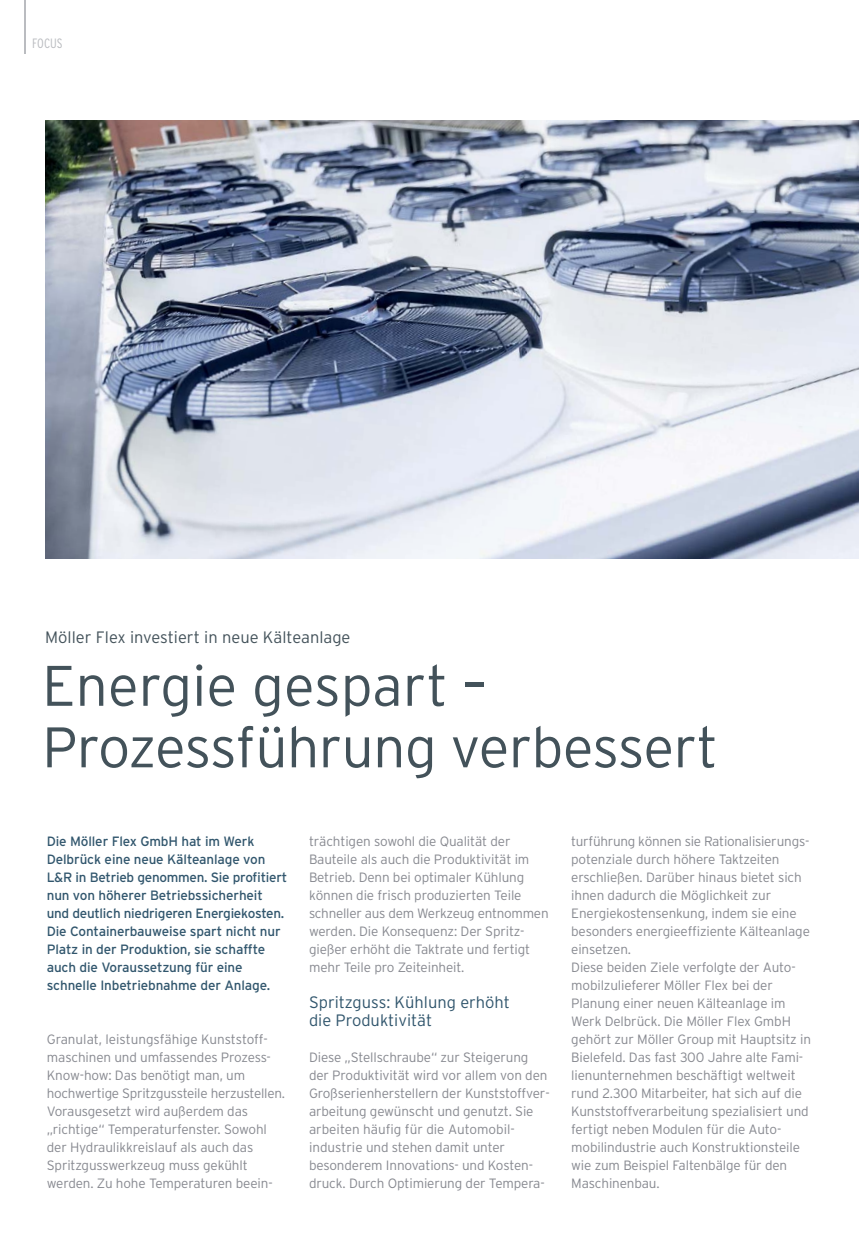
<style>
.page{position:relative;width:859px;height:1246px;background:#fff}
.page>*{position:absolute;margin:0;border:0;box-sizing:border-box;transform-origin:0 0}
.t1{font:300 57px/61.5px "Interstate";letter-spacing:-.01em;color:#43525a}
.t2{font:300 16.5px/18px "Interstate";color:#31566d}
.t3{font:300 16.5px "Interstate";color:#43525a}
.t4{font:300 13.5px/18px "Interstate";letter-spacing:-.01em;color:#878990}
.t5{font:13.5px/18px "Interstate";letter-spacing:-.01em;color:#31566d}
.t6{font:300 condensed 13.5px "Interstate";color:#babcc0}
</style>
<div class="page">
<hr style="left:24px;top:0;width:1px;height:54px;background:#babcc0">
<img style="left:45px;top:120px;width:814px;height:438px">
<p class="t6" style="left:32px;top:38px;width:32px">FOCUS</p>
<p class="t3" style="left:45px;top:631px;width:307px">Möller Flex investiert in neue Kälteanlage</p>
<h1 class="t1" style="left:42px;top:661px;width:677px">Energie gespart –<br>Prozessführung verbessert</h1>
<p class="t5" style="left:47px;top:834px;width:242px">Die Möller Flex GmbH hat im Werk Delbrück eine neue Kälteanlage von L&amp;R in Betrieb genommen. Sie profitiert nun von höherer Betriebssicherheit und deutlich niedrigeren Energiekosten.<br>Die Containerbauweise spart nicht nur Platz in der Produktion, sie schaffte auch die Voraussetzung für eine schnelle Inbetriebnahme der Anlage.</p>
<p class="t4" style="left:47px;top:1032px;width:240px">Granulat, leistungsfähige Kunststoff&shy;maschinen und umfassendes Prozess-Know-how: Das benötigt man, um hochwertige Spritzgussteile herzustellen.<br>Vorausgesetzt wird außerdem das „richtige“ Temperaturfenster. Sowohl der Hydraulikkreislauf als auch das Spritzgusswerkzeug muss gekühlt werden. Zu hohe Temperaturen beein-</p>
<p class="t4" style="left:309px;top:834px;width:241px">trächtigen sowohl die Qualität der Bauteile als auch die Produktivität im Betrieb. Denn bei optimaler Kühlung können die frisch produzierten Teile schneller aus dem Werkzeug entnommen werden. Die Konsequenz: Der Spritz&shy;gießer erhöht die Taktrate und fertigt mehr Teile pro Zeiteinheit.</p>
<p class="t2" style="left:309px;top:995px;width:203px">Spritzguss: Kühlung erhöht die Produktivität</p>
<p class="t4" style="left:309px;top:1050px;width:242px">Diese „Stellschraube“ zur Steigerung der Produktivität wird vor allem von den Großserienherstellern der Kunststoffver&shy;arbeitung gewünscht und genutzt. Sie arbeiten häufig für die Automobil&shy;industrie und stehen damit unter besonderem Innovations- und Kosten&shy;druck. Durch Optimierung der Tempera-</p>
<p class="t4" style="left:571px;top:834px;width:241px">turführung können sie Rationalisierungs&shy;potenziale durch höhere Taktzeiten erschließen. Darüber hinaus bietet sich ihnen dadurch die Möglichkeit zur Energiekostensenkung, indem sie eine besonders energieeffiziente Kälteanlage einsetzen.<br>Diese beiden Ziele verfolgte der Auto&shy;mobilzulieferer Möller Flex bei der Planung einer neuen Kälteanlage im Werk Delbrück. Die Möller Flex GmbH gehört zur Möller Group mit Hauptsitz in Bielefeld. Das fast 300 Jahre alte Fami&shy;lienunternehmen beschäftigt weltweit rund 2.300 Mitarbeiter, hat sich auf die Kunststoffverarbeitung spezialisiert und fertigt neben Modulen für die Auto&shy;mobilindustrie auch Konstruktionsteile wie zum Beispiel Faltenbälge für den Maschinenbau.</p>
</div>
